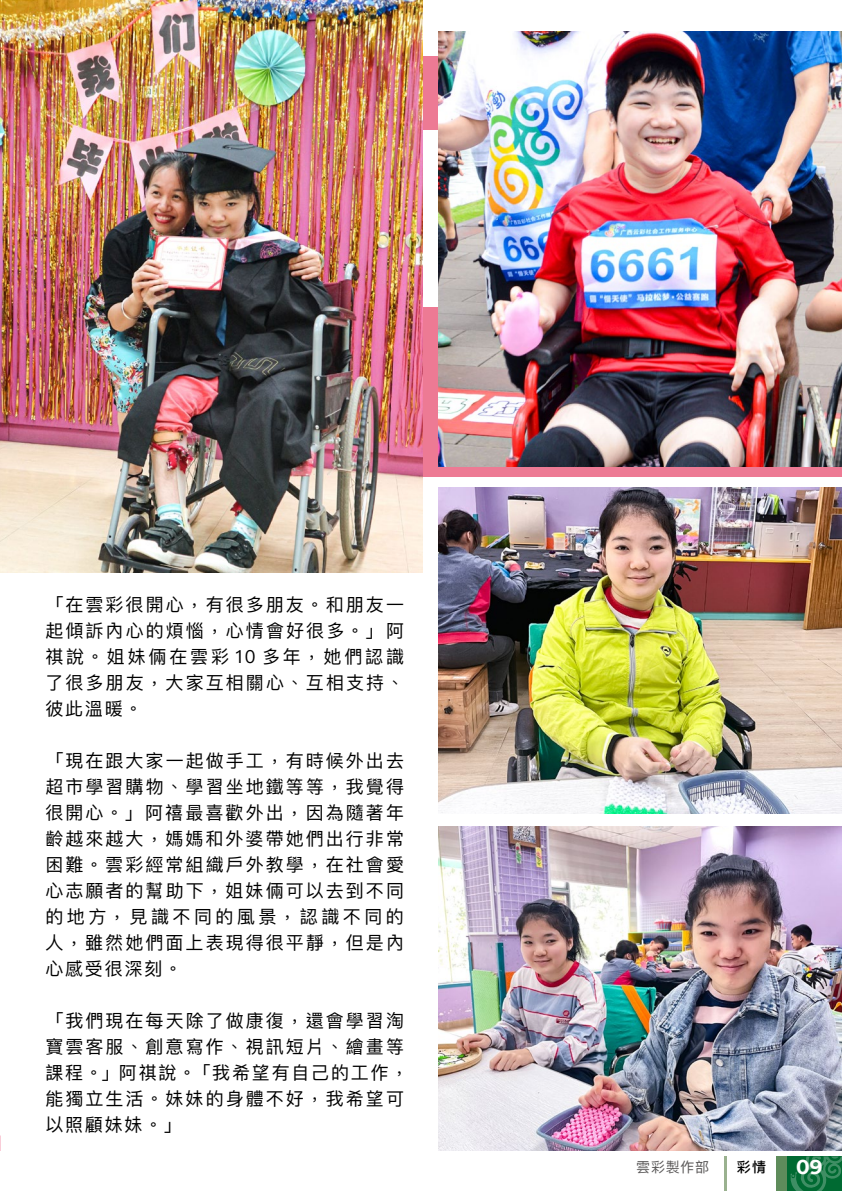
<style>
.page{position:relative;width:842px;height:1191px;background:#fff}
.page>*{position:absolute;margin:0;border:0;box-sizing:border-box;transform-origin:0 0}
.t1{font:700 20px "Montserrat Alternates";color:#fff}
.t2{font:18px/26px "Ping Fang TC";letter-spacing:.115em;color:#000;text-align:justify}
.t3{font:14px "Ping Fang HK";letter-spacing:.05em;color:#595757}
.t4{font:500 14px "Ping Fang TC";color:#000}
</style>
<div class="page">
<div style="left:221px;top:57px;width:359px;height:73px;background:#ed7a94"></div>
<div style="left:415px;top:308px;width:427px;height:169px;background:#ed7a94"></div>
<img style="left:438px;top:31px;width:404px;height:436px">
<img style="left:438px;top:488px;width:404px;height:326px">
<img style="left:438px;top:826px;width:404px;height:325px">
<img style="left:0;top:0;width:422px;height:573px">
<svg style="left:786px;top:1156px;width:3px;height:35px"></svg>
<div style="left:776px;top:1156px;width:10px;height:35px;background:#5e8c5b"></div>
<hr style="left:724px;top:1156px;width:3px;height:35px;background:#9ab18f">
<svg style="left:789px;top:1156px;width:53px;height:35px;background:#177744"></svg>
<p class="t2" style="left:45px;top:591px;width:360px">「在雲彩很開心，有很多朋友。和朋友一起傾訴內心的煩惱，心情會好很多。」阿祺說。姐妹倆在雲彩 10 多年，她們認識了很多朋友，大家互相關心、互相支持、彼此溫暖。</p>
<p class="t2" style="left:45px;top:747px;width:360px">「現在跟大家一起做手工，有時候外出去超市學習購物、學習坐地鐵等等，我覺得很開心。」阿禧最喜歡外出，因為隨著年齡越來越大，媽媽和外婆帶她們出行非常困難。雲彩經常組織戶外教學，在社會愛心志願者的幫助下，姐妹倆可以去到不同的地方，見識不同的風景，認識不同的人，雖然她們面上表現得很平靜，但是內心感受很深刻。</p>
<p class="t2" style="left:45px;top:1007px;width:365px;text-align:left">「我們現在每天除了做康復，還會學習淘寶雲客服、創意寫作、視訊短片、繪畫等課程。」阿祺說。「我希望有自己的工作，能獨立生活。妹妹的身體不好，我希望可以照顧妹妹。」</p>
<p class="t3" style="left:636px;top:1158px;width:74px">雲彩製作部</p>
<p class="t4" style="left:737px;top:1158px;width:31px">彩情</p>
<p class="t1" style="left:796px;top:1153px;width:28px">09</p>
</div>
